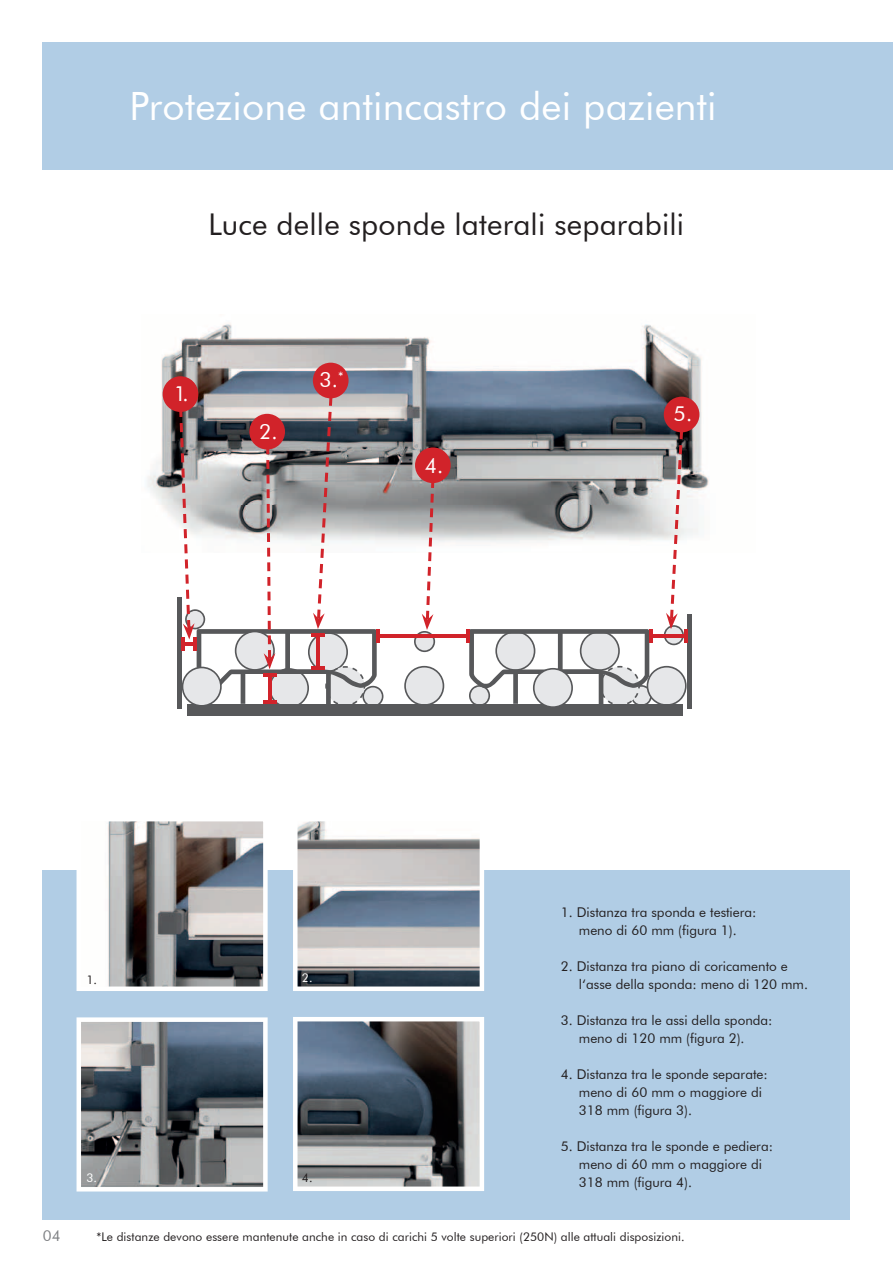
<style>
.page{position:relative;width:893px;height:1263px;background:#fff}
.page>*{position:absolute;margin:0;border:0;box-sizing:border-box;transform-origin:0 0}
.t1{font:39px "Futura BT";letter-spacing:.005em;color:#fff}
.t2{font:30px "Futura BT";letter-spacing:.005em;color:#231f20}
.t3{font:20.85px "Futura BT";color:#fff}
.t4{font:15px "Futura BT";color:#808285}
.t5{font:13.5px/18px "Futura BT";color:#231f20}
.t6{font:12px "Futura BT";letter-spacing:.005em;color:#231f20}
.t7{font:12px "Futura BT";color:#fff}
</style>
<div class="page">
<div style="left:43px;top:42px;width:850px;height:128px;background:#b1cde5"></div>
<div style="left:43px;top:870px;width:807px;height:350px;background:#b1cde5"></div>
<svg style="left:404px;top:666px;width:40px;height:38px"></svg>
<div style="left:177px;top:597px;width:5px;height:112px;background:#57585a"></div>
<div style="left:687px;top:615px;width:5px;height:94px;background:#57585a"></div>
<div style="left:187px;top:704px;width:496px;height:11px;background:#57585a"></div>
<img style="left:147px;top:323px;width:562px;height:230px">
<div style="left:163px;top:376px;width:35px;height:36px;background:#d1232a;border-radius:50%"></div>
<div style="left:313px;top:363px;width:36px;height:35px;background:#d1232a;border-radius:50%"></div>
<div style="left:415px;top:447px;width:36px;height:36px;background:#d1232a;border-radius:50%"></div>
<div style="left:664px;top:397px;width:35px;height:35px;background:#d1232a;border-radius:50%"></div>
<svg style="left:431px;top:483px;width:3px;height:5px"></svg>
<svg style="left:430px;top:494px;width:4px;height:23px"></svg>
<svg style="left:429px;top:523px;width:4px;height:9px"></svg>
<svg style="left:429px;top:538px;width:3px;height:8px"></svg>
<svg style="left:428px;top:552px;width:3px;height:9px"></svg>
<svg style="left:427px;top:567px;width:4px;height:23px"></svg>
<svg style="left:426px;top:596px;width:4px;height:9px"></svg>
<svg style="left:414px;top:611px;width:21px;height:41px"></svg>
<svg style="left:469px;top:430px;width:218px;height:277px"></svg>
<svg style="left:179px;top:397px;width:204px;height:308px"></svg>
<hr style="left:378px;top:634px;width:90px;height:3px;background:#d1232a">
<hr style="left:377px;top:629px;width:3px;height:14px;background:#d1232a">
<hr style="left:466px;top:629px;width:3px;height:14px;background:#d1232a">
<hr style="left:651px;top:634px;width:35px;height:3px;background:#d1232a">
<hr style="left:649px;top:629px;width:3px;height:14px;background:#d1232a">
<hr style="left:684px;top:629px;width:3px;height:14px;background:#d1232a">
<svg style="left:77px;top:821px;width:191px;height:170px"></svg>
<svg style="left:293px;top:821px;width:191px;height:170px"></svg>
<svg style="left:77px;top:1017px;width:191px;height:174px"></svg>
<svg style="left:293px;top:1017px;width:191px;height:174px"></svg>
<h1 class="t1" style="left:129px;top:82px;width:589px">Protezione antincastro dei pazienti</h1>
<h2 class="t2" style="left:209px;top:206px;width:477px">Luce delle sponde laterali separabili</h2>
<h3 class="t3" style="left:174px;top:381px;width:16px">1.</h3>
<h3 class="t3" style="left:259px;top:418px;width:20px">2.</h3>
<h3 class="t3" style="left:319px;top:367px;width:26px">3.<sup>*</sup></h3>
<h3 class="t3" style="left:425px;top:452px;width:20px">4.</h3>
<h3 class="t3" style="left:674px;top:401px;width:20px">5.</h3>
<p class="t4" style="left:43px;top:1227px;width:19px">04</p>
<p class="t6" style="left:86px;top:972px;width:12px">1.</p>
<p class="t7" style="left:302px;top:970px;width:12px">2.</p>
<p class="t7" style="left:86px;top:1170px;width:12px">3.</p>
<p class="t6" style="left:302px;top:1170px;width:12px">4.</p>
<p class="t5" style="left:561px;top:903px;width:197px;text-align:center">1. Distanza tra sponda e testiera: meno di 60 mm (figura 1).</p>
<p class="t5" style="left:579px;top:957px;width:231px;text-indent:-18px">2. Distanza tra piano di coricamento e l‘asse della sponda: meno di 120 mm.</p>
<p class="t5" style="left:579px;top:1011px;width:195px;text-indent:-18px">3. Distanza tra le assi della sponda: meno di 120 mm (figura 2).</p>
<p class="t5" style="left:579px;top:1065px;width:190px;text-indent:-18px">4. Distanza tra le sponde separate: meno di 60 mm o maggiore di<br>318 mm (figura 3).</p>
<p class="t5" style="left:579px;top:1137px;width:196px;text-indent:-18px">5. Distanza tra le sponde e pediera: meno di 60 mm o maggiore di<br>318 mm (figura 4).</p>
<p class="t6" style="left:97px;top:1230px;width:590px">*Le distanze devono essere mantenute anche in caso di carichi 5 volte superiori (250N) alle attuali disposizioni.</p>
</div>
